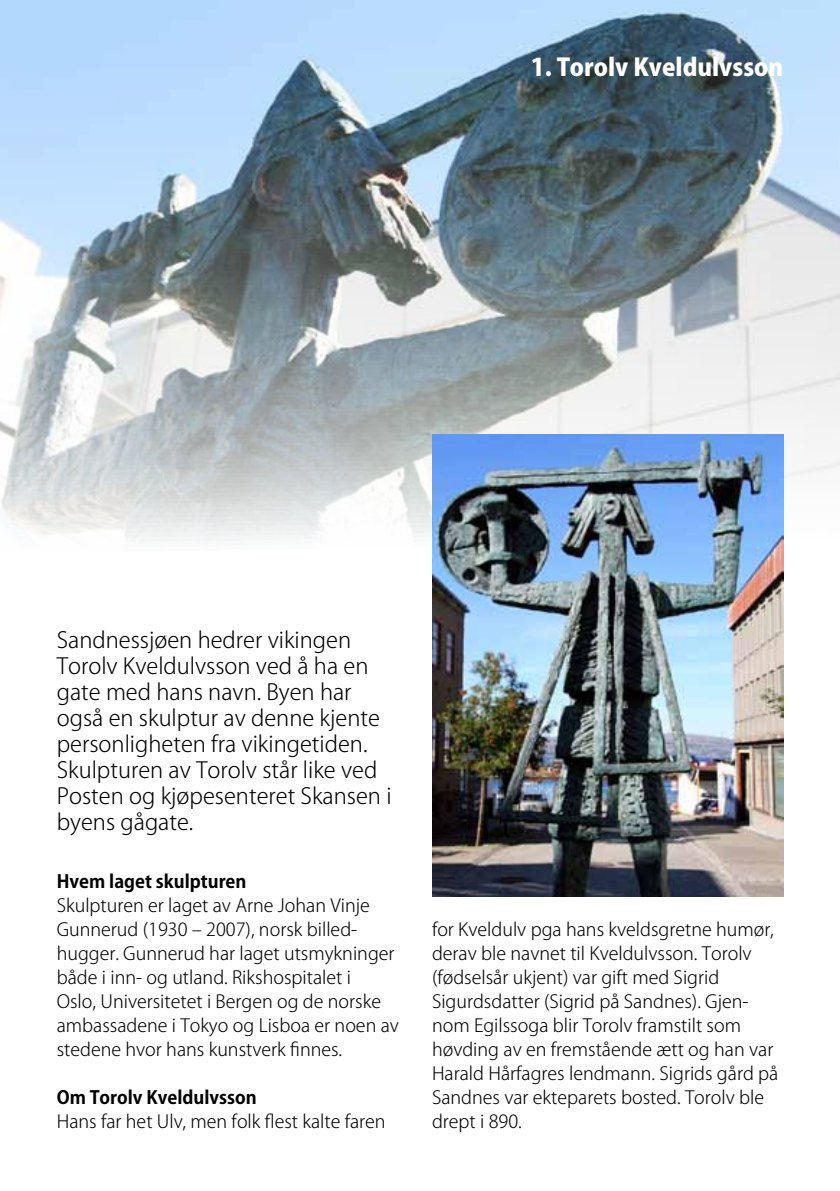
<style>
.page{position:relative;width:840px;height:1191px;background:#fff}
.page>*{position:absolute;margin:0;border:0;box-sizing:border-box;transform-origin:0 0}
.t1{font:800 24px "Koz Go Pro";color:#fff}
.t2{font:300 22px/26px "Koz Go Pro";color:#000}
.t3{font:300 18px/24px "Koz Go Pro";color:#000}
.t4{font:700 18px "Koz Go Pro";color:#000}
</style>
<div class="page">
<img style="left:0;top:0;width:839px;height:600px">
<img style="left:432px;top:434px;width:350px;height:462px">
<h1 class="t1" style="left:530px;top:52px;width:254px">1. Torolv Kveldulvsson</h1>
<p class="t2" style="left:57px;top:627px;width:336px">Sandnessjøen hedrer vikingen<br>Torolv Kveldulvsson ved å ha en gate med hans navn. Byen har også en skulptur av denne kjente personligheten fra vikingetiden.<br>Skulpturen av Torolv står like ved<br>Posten og kjøpesenteret Skansen i byens gågate.</p>
<p class="t4" style="left:57px;top:870px;width:191px">Hvem laget skulpturen</p>
<p class="t3" style="left:57px;top:894px;width:343px">Skulpturen er laget av Arne Johan Vinje Gunnerud (1930 – 2007), norsk billed&shy;hugger. Gunnerud har laget utsmykninger både i inn- og utland. Rikshospitalet i<br>Oslo, Universitetet i Bergen og de norske ambassadene i Tokyo og Lisboa er noen av stedene hvor hans kunstverk finnes.</p>
<p class="t4" style="left:57px;top:1086px;width:201px">Om Torolv Kveldulvsson</p>
<p class="t3" style="left:57px;top:1109px;width:330px">Hans far het Ulv, men folk flest kalte faren</p>
<p class="t3" style="left:432px;top:917px;width:347px">for Kveldulv pga hans kveldsgretne humør, derav ble navnet til Kveldulvsson. Torolv (fødselsår ukjent) var gift med Sigrid Sigurdsdatter (Sigrid på Sandnes). Gjen&shy;nom Egilssoga blir Torolv framstilt som høvding av en fremstående ætt og han var Harald Hårfagres lendmann. Sigrids gård på Sandnes var ekteparets bosted. Torolv ble drept i 890.</p>
</div>
